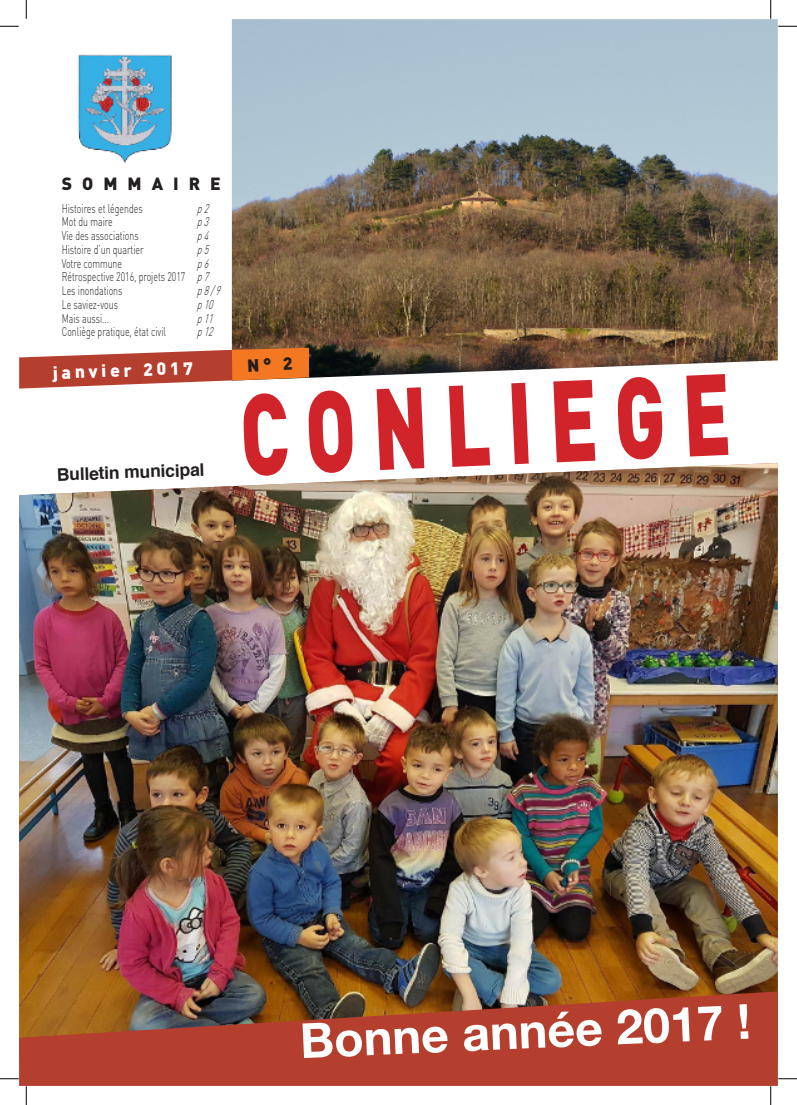
<style>
.page{position:relative;width:797px;height:1105px;background:#fff}
.page>*{position:absolute;margin:0;border:0;box-sizing:border-box;transform-origin:0 0}
.t1{font:900 113.62px "DIN";color:#d1232a;scale:.7 1}
.t2{font:700 48.38px "Helvetica Neue LT Std";color:#fff}
.t3{font:700 17.5px "Helvetica";color:#231f20}
.t4{font:900 17.5px "DIN";color:#fff}
.t5{font:900 17.5px "DIN";letter-spacing:.575em;color:#231f20}
.t6{font:300 12.5px/13.8px "DIN";color:#231f20;text-align:justify;scale:.7 1}
.t7{font:italic 300 12.5px "DIN";color:#231f20;scale:.7 1}
.s1{font-style:italic}
</style>
<div class="page">
<img style="left:232px;top:19px;width:545px;height:359px">
<img style="left:19px;top:463px;width:758px;height:528px">
<svg style="left:19px;top:991px;width:758px;height:95px;background:#a6452f"></svg>
<img style="left:78px;top:54px;width:94px;height:109px">
<svg style="left:0;top:25px;width:19px;height:2px"></svg>
<svg style="left:778px;top:25px;width:19px;height:2px"></svg>
<svg style="left:0;top:1078px;width:19px;height:1px"></svg>
<svg style="left:778px;top:1078px;width:19px;height:1px"></svg>
<svg style="left:25px;top:0;width:2px;height:19px"></svg>
<svg style="left:25px;top:1086px;width:2px;height:19px"></svg>
<svg style="left:770px;top:0;width:1px;height:19px"></svg>
<svg style="left:770px;top:1086px;width:1px;height:19px"></svg>
<svg style="left:19px;top:348px;width:290px;height:41px"></svg>
<h3 class="t5" style="left:62px;top:172px;width:161px">SOMMAIRE</h3>
<p class="t6" style="left:62px;top:201px;width:117px">Histoires et légendes</p>
<p class="t7" style="left:197px;top:200px;width:23px">p2</p>
<p class="t6" style="left:62px;top:215px;width:74px">Mot du maire</p>
<p class="t7" style="left:197px;top:214px;width:23px">p3</p>
<p class="t6" style="left:62px;top:228px;width:111px">Vie des associations</p>
<p class="t7" style="left:197px;top:228px;width:23px">p4</p>
<p class="t6" style="left:62px;top:242px;width:119px">Histoire d’un quartier</p>
<p class="t7" style="left:197px;top:242px;width:23px">p5</p>
<p class="t6" style="left:62px;top:256px;width:88px">Votre commune</p>
<p class="t6" style="left:62px;top:256px;width:216px;text-indent:135px"><span class="s1">p6<br></span>Rétrospective 2016, projets 2017 <span class="s1">p7<br></span>Les inondations</p>
<p class="t7" style="left:197px;top:283px;width:40px">p8/9</p>
<p class="t6" style="left:62px;top:297px;width:82px">Le saviez-vous</p>
<p class="t7" style="left:197px;top:297px;width:30px">p10</p>
<p class="t6" style="left:62px;top:311px;width:69px">Mais aussi...</p>
<p class="t7" style="left:197px;top:310px;width:30px">p11</p>
<p class="t6" style="left:62px;top:325px;width:150px">Conliège pratique, état civil</p>
<p class="t7" style="left:197px;top:324px;width:30px">p12</p>
<h3 class="t4" style="left:53px;top:361px;width:142px;rotate:-2deg">janvier 2017</h3>
<h3 class="t3" style="left:56px;top:460px;width:149px;rotate:-2deg">Bulletin municipal</h3>
<h1 class="t1" style="left:236px;top:361px;width:703px;rotate:-3deg">CONLIEGE</h1>
<h2 class="t2" style="left:298px;top:1013px;width:452px;rotate:-3deg">Bonne année 2017 !</h2>
</div>
